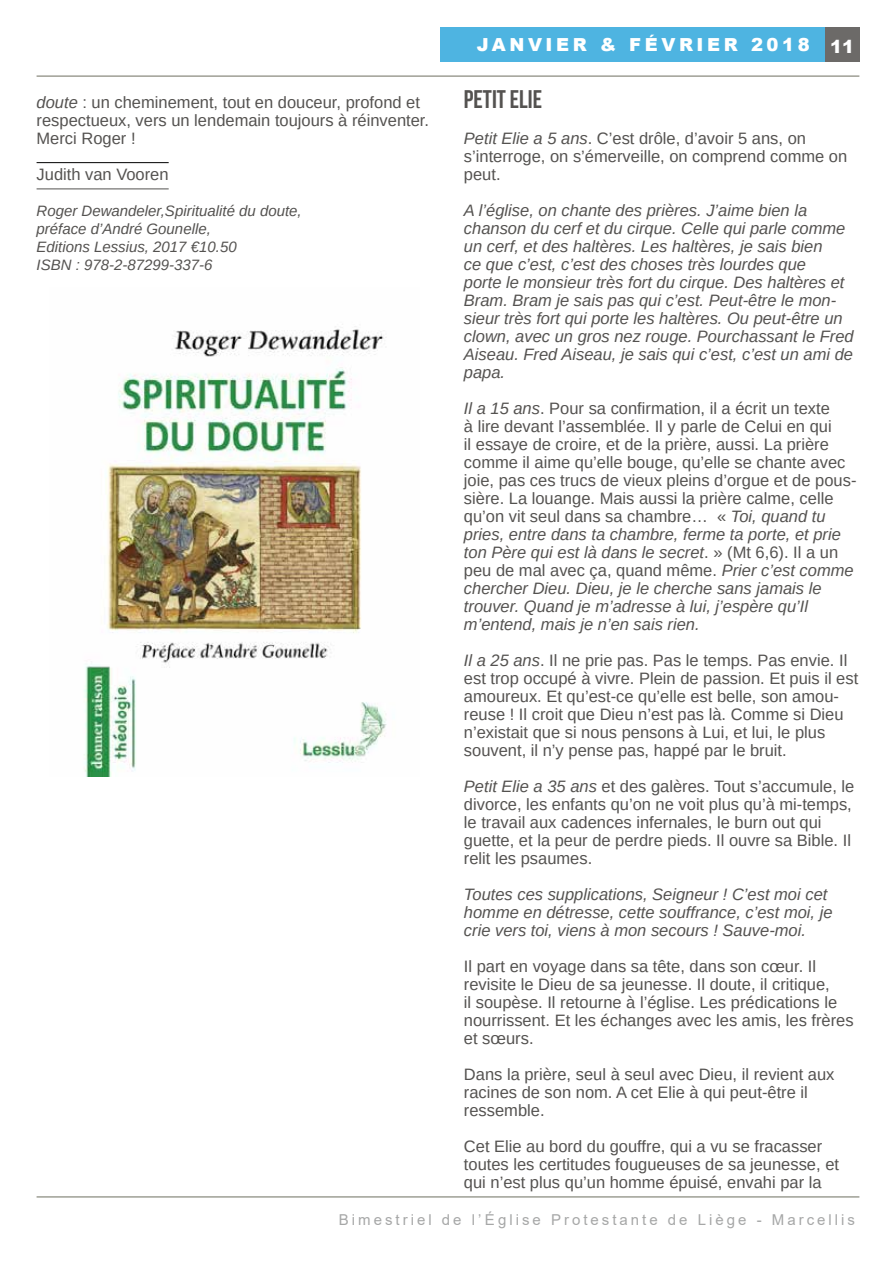
<style>
.page{position:relative;width:893px;height:1263px;background:#fff}
.page>*{position:absolute;margin:0;border:0;box-sizing:border-box;transform-origin:0 0}
.t1{font:25.5px "Bebas Neue";color:#545250}
.t2{font:900 18px "Arial";letter-spacing:.2em;color:#fff}
.t3{font:16.5px/18px "Arimo";color:#545250}
.t4{font:italic 16.5px/18px "Arimo";color:#545250}
.t5{font:italic 15px/18px "Arimo";color:#545250}
.t6{font:15px "Arial";letter-spacing:.2em;color:#a6a7a7}
.s1{font-style:italic}
</style>
<div class="page">
<div style="left:825px;top:28px;width:34px;height:34px;background:#6c6a68"></div>
<div style="left:441px;top:28px;width:384px;height:34px;background:#4eb4e1"></div>
<hr style="left:37px;top:76px;width:822px;height:1px;background:#7e7f71">
<hr style="left:37px;top:1196px;width:822px;height:1px;background:#7e7f71">
<hr style="left:37px;top:162px;width:132px;height:1px;background:#000">
<hr style="left:37px;top:189px;width:132px;height:1px;background:#545250">
<img style="left:84px;top:326px;width:303px;height:450px">
<p class="t3" style="left:37px;top:93px;width:394px"><span class="s1">doute</span> : un cheminement, tout en douceur, profond et respectueux, vers un lendemain toujours à réinventer.<br>Merci Roger !</p>
<p class="t3" style="left:37px;top:165px;width:134px">Judith van Vooren</p>
<p class="t5" style="left:37px;top:202px;width:267px">Roger Dewandeler,Spiritualité du doute, préface d’André Gounelle,<br>Editions Lessius, 2017 €10.50<br>ISBN : 978-2-87299-337-6</p>
<p class="t2" style="left:477px;top:32px;width:379px">JANVIER &amp; FÉVRIER 2018 11</p>
<h1 class="t1" style="left:464px;top:85px;width:80px">Petit Elie</h1>
<p class="t3" style="left:464px;top:129px;width:385px"><span class="s1">Petit Elie a 5 ans</span>. C’est drôle, d’avoir 5 ans, on s’interroge, on s’émerveille, on comprend comme on peut.</p>
<p class="t4" style="left:464px;top:201px;width:391px">A l’église, on chante des prières. J’aime bien la chanson du cerf et du cirque. Celle qui parle comme un cerf, et des haltères. Les haltères, je sais bien<br>ce que c’est, c’est des choses très lourdes que<br>porte le monsieur très fort du cirque. Des haltères et Bram. Bram je sais pas qui c’est. Peut-être le mon&shy;sieur très fort qui porte les haltères. Ou peut-être un clown, avec un gros nez rouge. Pourchassant le Fred Aiseau. Fred Aiseau, je sais qui c’est, c’est un ami de papa.</p>
<p class="t3" style="left:464px;top:399px;width:394px"><span class="s1">Il a 15 ans</span>. Pour sa confirmation, il a écrit un texte<br>à lire devant l’assemblée. Il y parle de Celui en qui<br>il essaye de croire, et de la prière, aussi. La prière comme il aime qu’elle bouge, qu’elle se chante avec joie, pas ces trucs de vieux pleins d’orgue et de pous&shy;sière. La louange. Mais aussi la prière calme, celle qu’on vit seul dans sa chambre… « <span class="s1">Toi, quand tu pries, entre dans ta chambre, ferme ta porte, et prie ton Père qui est là dans le secret</span>. » (Mt 6,6). Il a un peu de mal avec ça, quand même. <span class="s1">Prier c’est comme chercher Dieu. Dieu, je le cherche sans jamais le trouver. Quand je m’adresse à lui, j’espère qu’Il m’entend, mais je n’en sais rien.</span></p>
<p class="t3" style="left:464px;top:651px;width:396px"><span class="s1">Il a 25 ans</span>. Il ne prie pas. Pas le temps. Pas envie. Il est trop occupé à vivre. Plein de passion. Et puis il est amoureux. Et qu’est-ce qu’elle est belle, son amou&shy;reuse ! Il croit que Dieu n’est pas là. Comme si Dieu n’existait que si nous pensons à Lui, et lui, le plus souvent, il n’y pense pas, happé par le bruit.</p>
<p class="t3" style="left:464px;top:777px;width:392px"><span class="s1">Petit Elie a 35 ans</span> et des galères. Tout s’accumule, le divorce, les enfants qu’on ne voit plus qu’à mi-temps, le travail aux cadences infernales, le burn out qui guette, et la peur de perdre pieds. Il ouvre sa Bible. Il relit les psaumes.</p>
<p class="t4" style="left:464px;top:885px;width:370px">Toutes ces supplications, Seigneur ! C’est moi cet homme en détresse, cette souffrance, c’est moi, je crie vers toi, viens à mon secours ! Sauve-moi.</p>
<p class="t3" style="left:464px;top:957px;width:391px">Il part en voyage dans sa tête, dans son cœur. Il revisite le Dieu de sa jeunesse. Il doute, il critique,<br>il soupèse. Il retourne à l’église. Les prédications le nourrissent. Et les échanges avec les amis, les frères et sœurs.</p>
<p class="t3" style="left:464px;top:1065px;width:372px">Dans la prière, seul à seul avec Dieu, il revient aux racines de son nom. A cet Elie à qui peut-être il ressemble.</p>
<p class="t3" style="left:464px;top:1137px;width:377px">Cet Elie au bord du gouffre, qui a vu se fracasser toutes les certitudes fougueuses de sa jeunesse, et qui n’est plus qu’un homme épuisé, envahi par la</p>
<p class="t6" style="left:339px;top:1209px;width:518px">Bimestriel de l’Église Protestante de Liège - Marcellis</p>
</div>
